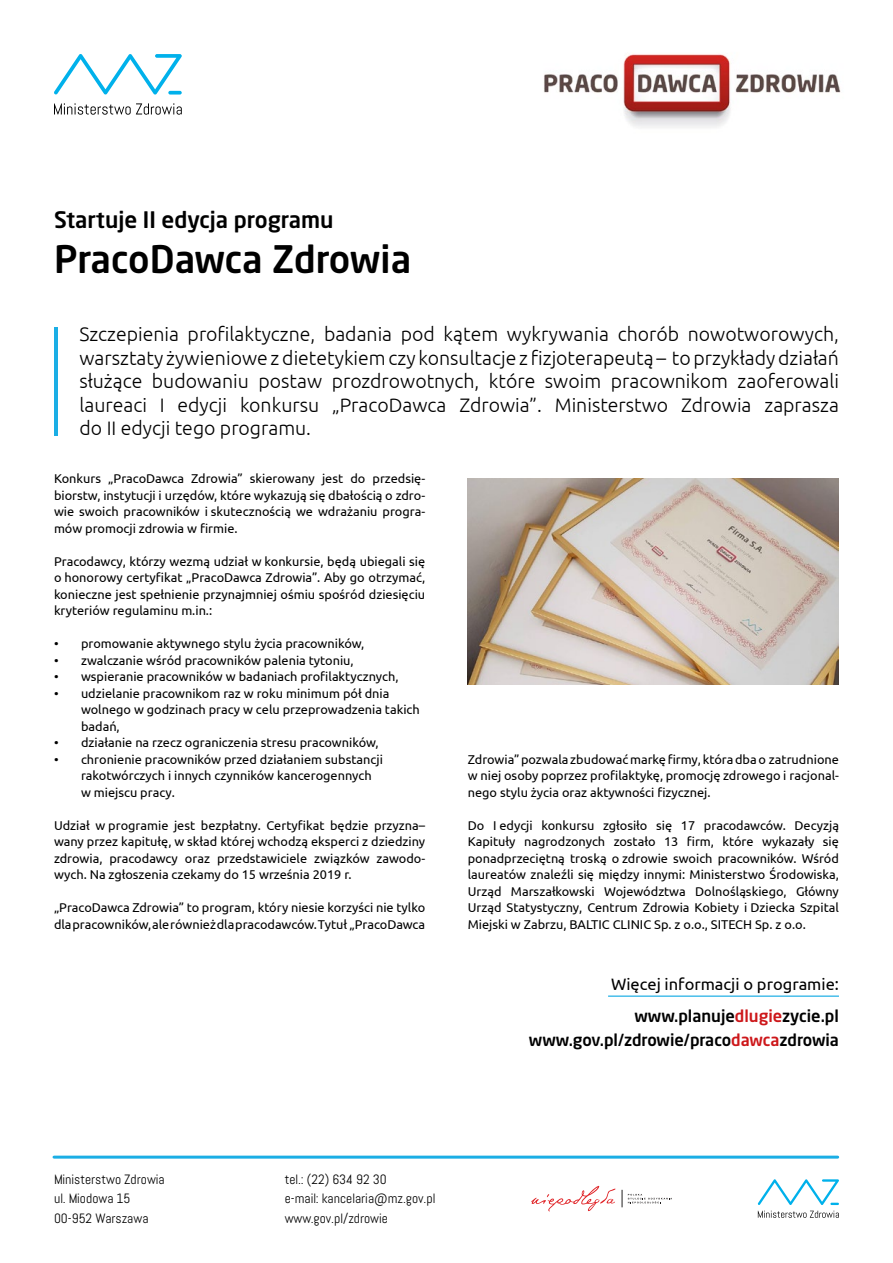
<style>
.page{position:relative;width:893px;height:1263px;background:#fff}
.page>*{position:absolute;margin:0;border:0;box-sizing:border-box;transform-origin:0 0}
.t1{font:500 37.5px "Neo Sans W1 G";color:#000}
.t2{font:500 22.5px "Neo Sans W1 G";color:#000}
.t3{font:300 19.5px/23.4px "Ubuntu";color:#000;text-align:justify}
.t4{font:500 16.5px/24px "Neo Sans W1 G";color:#000;text-align:right}
.t5{font:16.5px "Ubuntu";color:#000}
.t6{font:13.5px/19.5px "Abel Pro";color:#000}
.t7{font:12.75px/16.5px "Ubuntu";color:#000;text-align:justify}
.s1{color:#cd171a}
</style>
<div class="page">
<img style="left:544px;top:54px;width:297px;height:74px">
<svg style="left:54px;top:103px;width:128px;height:12px"></svg>
<svg style="left:54px;top:54px;width:128px;height:41px"></svg>
<svg style="left:168px;top:91px;width:14px;height:4px"></svg>
<hr style="left:54px;top:1155px;width:784px;height:3px;background:#1baee5">
<svg style="left:531px;top:1186px;width:84px;height:25px"></svg>
<svg style="left:622px;top:1190px;width:50px;height:17px"></svg>
<svg style="left:758px;top:1211px;width:81px;height:7px"></svg>
<svg style="left:758px;top:1179px;width:81px;height:26px"></svg>
<hr style="left:54px;top:327px;width:4px;height:109px;background:#1baee5">
<img style="left:468px;top:478px;width:371px;height:207px">
<hr style="left:608px;top:995px;width:231px;height:2px;background:#1baee5">
<h2 class="t2" style="left:54px;top:205px;width:281px">Startuje II edycja programu</h2>
<h1 class="t1" style="left:54px;top:235px;width:359px">PracoDawca Zdrowia</h1>
<p class="t3" style="left:80px;top:322px;width:761px">Szczepienia profilaktyczne, badania pod kątem wykrywania chorób nowotworowych, warsztaty żywieniowe z dietetykiem czy konsultacje z fizjoterapeutą – to przykłady działań służące budowaniu postaw prozdrowotnych, które swoim pracownikom zaoferowali laureaci I edycji konkursu „PracoDawca Zdrowia”. Ministerstwo Zdrowia zaprasza do II edycji tego programu.</p>
<p class="t7" style="left:54px;top:470px;width:373px">Konkurs „PracoDawca Zdrowia” skierowany jest do przedsię&shy;biorstw, instytucji i urzędów, które wykazują się dbałością o zdro&shy;wie swoich pracowników i skutecznością we wdrażaniu progra&shy;mów promocji zdrowia w firmie.</p>
<p class="t7" style="left:54px;top:552px;width:373px">Pracodawcy, którzy wezmą udział w konkursie, będą ubiegali się o honorowy certyfikat „PracoDawca Zdrowia”. Aby go otrzymać, konieczne jest spełnienie przynajmniej ośmiu spośród dziesięciu kryteriów regulaminu m.in.:</p>
<p class="t7" style="left:54px;top:635px;width:312px">• promowanie aktywnego stylu życia pracowników,</p>
<p class="t7" style="left:54px;top:651px;width:301px">• zwalczanie wśród pracowników palenia tytoniu,</p>
<p class="t7" style="left:54px;top:668px;width:346px">• wspieranie pracowników w badaniach profilaktycznych,</p>
<p class="t7" style="left:81px;top:684px;width:340px;text-align:left;text-indent:-27px">• udzielanie pracownikom raz w roku minimum pół dnia wolnego w godzinach pracy w celu przeprowadzenia takich badań,</p>
<p class="t7" style="left:54px;top:734px;width:326px">• działanie na rzecz ograniczenia stresu pracowników,</p>
<p class="t7" style="left:81px;top:750px;width:303px;text-align:left;text-indent:-27px">• chronienie pracowników przed działaniem substancji rakotwórczych i innych czynników kancerogennych w miejscu pracy.</p>
<p class="t7" style="left:54px;top:816px;width:373px">Udział w programie jest bezpłatny. Certyfikat będzie przyzna– wany przez kapitułę, w skład której wchodzą eksperci z dziedziny zdrowia, pracodawcy oraz przedstawiciele związków zawodo&shy;wych. Na zgłoszenia czekamy do 15 września 2019 r.</p>
<p class="t7" style="left:54px;top:899px;width:373px">„PracoDawca Zdrowia” to program, który niesie korzyści nie tylko dla pracowników, ale również dla pracodawców. Tytuł „PracoDawca</p>
<p class="t7" style="left:468px;top:750px;width:373px">Zdrowia” pozwala zbudować markę firmy, która dba o zatrudnione w niej osoby poprzez profilaktykę, promocję zdrowego i racjonal&shy;nego stylu życia oraz aktywności fizycznej.</p>
<p class="t7" style="left:468px;top:816px;width:373px">Do I edycji konkursu zgłosiło się 17 pracodawców. Decyzją Kapituły nagrodzonych zostało 13 firm, które wykazały się ponadprzeciętną troską o zdrowie swoich pracowników. Wśród laureatów znaleźli się między innymi: Ministerstwo Środowiska, Urząd Marszałkowski Województwa Dolnośląskiego, Główny Urząd Statystyczny, Centrum Zdrowia Kobiety i Dziecka Szpital Miejski w Zabrzu, BALTIC CLINIC Sp. z o.o., SITECH Sp. z o.o.</p>
<p class="t6" style="left:54px;top:1169px;width:112px">Ministerstwo Zdrowia ul. Miodowa 15<br>00-952 Warszawa</p>
<p class="t6" style="left:285px;top:1169px;width:152px">tel.: (22) 634 92 30<br>e-mail: kancelaria@mz.gov.pl www.gov.pl/zdrowie</p>
<p class="t5" style="left:611px;top:974px;width:229px">Więcej informacji o programie:</p>
<p class="t4" style="left:529px;top:1004px;width:312px">www.planuje<span class="s1">dlugie</span>zycie.pl www.gov.pl/zdrowie/praco<span class="s1">dawca</span>zdrowia</p>
</div>
